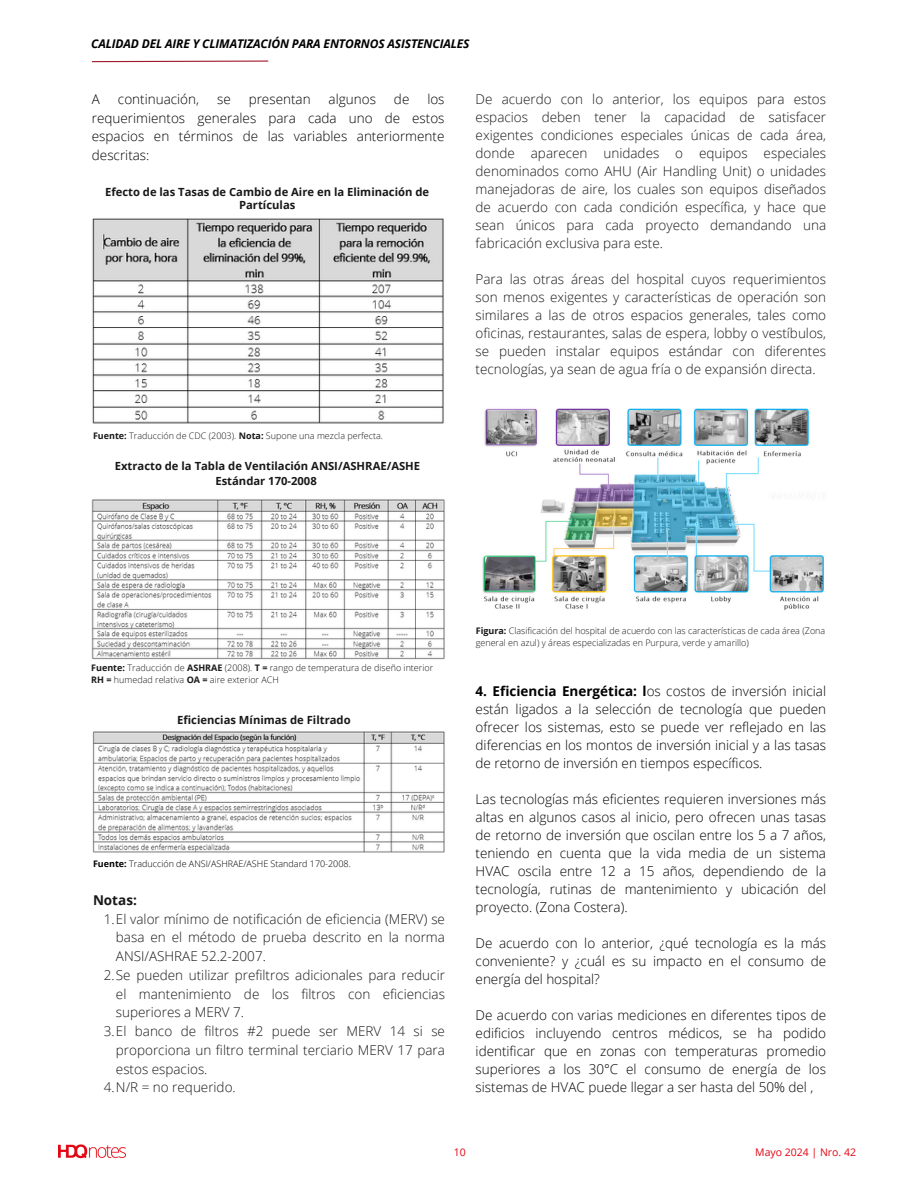
<style>
.page{position:relative;width:918px;height:1188px;background:#fff}
.page>*{position:absolute;margin:0;border:0;box-sizing:border-box;transform-origin:0 0}
.t1{font:300 13.5px/18px "Open Sans";color:#181818;text-align:justify}
.t2{font:300 13.5px/18px "Open Sans";color:#000;text-align:justify}
.t3{font:700 13.5px "Open Sans";color:#181818}
.t4{font:italic 700 12px "Open Sans";letter-spacing:-.01em;color:#000}
.t5{font:700 11.25px/15px "Open Sans";color:#181818;text-align:center}
.t6{font:10.5px "Open Sans";color:#e30613}
.t7{font:300 9px/12px "Open Sans";color:#181818}
.t8{font:300 9px "Open Sans";color:#000}
.s1{font-weight:700}
</style>
<div class="page">
<img style="left:59px;top:1144px;width:66px;height:15px">
<svg style="left:91px;top:60px;width:178px;height:3px"></svg>
<img style="left:92px;top:218px;width:352px;height:206px">
<img style="left:92px;top:499px;width:353px;height:161px">
<img style="left:92px;top:732px;width:353px;height:120px">
<img style="left:482px;top:408px;width:342px;height:203px">
<h6 class="t4" style="left:91px;top:35px;width:380px">CALIDAD DEL AIRE Y CLIMATIZACIÓN PARA ENTORNOS ASISTENCIALES</h6>
<p class="t2" style="left:92px;top:90px;width:10px">A</p>
<p class="t2" style="left:118px;top:90px;width:83px">continuación,</p>
<p class="t2" style="left:217px;top:90px;width:15px">se</p>
<p class="t2" style="left:249px;top:90px;width:63px">presentan</p>
<p class="t2" style="left:329px;top:90px;width:49px">algunos</p>
<p class="t2" style="left:394px;top:90px;width:17px">de</p>
<p class="t2" style="left:92px;top:89px;width:354px;line-height:18.8px;text-indent:335px">los requerimientos generales para cada uno de estos espacios en términos de las variables anteriormente descritas:</p>
<p class="t5" style="left:105px;top:186px;width:326px;line-height:12.1px">Efecto de las Tasas de Cambio de Aire en la Eliminación de<br>Partículas</p>
<h2 class="t7" style="left:93px;top:430px;width:292px"><span class="s1">Fuente:</span> Traducción de CDC (2003). <span class="s1">Nota:</span> Supone una mezcla perfecta.</h2>
<h2 class="t5" style="left:115px;top:458px;width:307px">Extracto de la Tabla de Ventilación ANSI/ASHRAE/ASHE<br>Estándar 170-2008</h2>
<h6 class="t1" style="left:476px;top:90px;width:352px">De acuerdo con lo anterior, los equipos para estos espacios deben tener la capacidad de satisfacer exigentes condiciones especiales únicas de cada área, donde aparecen unidades o equipos especiales denominados como AHU (Air Handling Unit) o unidades manejadoras de aire, los cuales son equipos diseñados de acuerdo con cada condición específica, y hace que sean únicos para cada proyecto demandando una fabricación exclusiva para este.</h6>
<h4 class="t1" style="left:476px;top:270px;width:352px">Para las otras áreas del hospital cuyos requerimientos son menos exigentes y características de operación son similares a las de otros espacios generales, tales como oficinas, restaurantes, salas de espera, lobby o vestíbulos, se pueden instalar equipos estándar con diferentes tecnologías, ya sean de agua fría o de expansión directa.</h4>
<p class="t7" style="left:91px;top:662px;width:343px"><span class="s1">Fuente:</span> Traducción de <span class="s1">ASHRAE</span> (2008). <span class="s1">T =</span> rango de temperatura de diseño interior<br><span class="s1">RH =</span> humedad relativa <span class="s1">OA =</span> aire exterior ACH</p>
<p class="t5" style="left:177px;top:712px;width:175px">Eficiencias Mínimas de Filtrado</p>
<p class="t8" style="left:93px;top:858px;width:259px"><span class="s1">Fuente:</span> Traducción de ANSI/ASHRAE/ASHE Standard 170-2008.</p>
<h6 class="t3" style="left:93px;top:890px;width:45px">Notas:</h6>
<h2 class="t1" style="left:116px;top:909px;width:331px;line-height:18.8px;text-indent:-12px">1.El valor mínimo de notificación de eficiencia (MERV) se basa en el método de prueba descrito en la norma ANSI/ASHRAE 52.2-2007.</h2>
<h2 class="t1" style="left:116px;top:965px;width:331px;line-height:18.8px;text-indent:-12px">2.Se pueden utilizar prefiltros adicionales para reducir el mantenimiento de los filtros con eficiencias superiores a MERV 7.</h2>
<h2 class="t1" style="left:116px;top:1021px;width:331px;line-height:18.8px;text-indent:-12px">3.El banco de filtros #2 puede ser MERV 14 si se proporciona un filtro terminal terciario MERV 17 para estos espacios.</h2>
<h2 class="t1" style="left:104px;top:1078px;width:134px">4.N/R = no requerido.</h2>
<p class="t7" style="left:476px;top:624px;width:351px"><span class="s1">Figura:</span> Clasificación del hospital de acuerdo con las características de cada área (Zona general en azul) y áreas especializadas en Purpura, verde y amarillo)</p>
<p class="t2" style="left:476px;top:682px;width:352px"><span class="s1">4. Eficiencia Energética: l</span>os costos de inversión inicial están ligados a la selección de tecnología que pueden ofrecer los sistemas, esto se puede ver reflejado en las diferencias en los montos de inversión inicial y a las tasas de retorno de inversión en tiempos específicos.</p>
<p class="t2" style="left:476px;top:790px;width:352px">Las tecnologías más eficientes requieren inversiones más altas en algunos casos al inicio, pero ofrecen unas tasas de retorno de inversión que oscilan entre los 5 a 7 años, teniendo en cuenta que la vida media de un sistema HVAC oscila entre 12 a 15 años, dependiendo de la tecnología, rutinas de mantenimiento y ubicación del proyecto. (Zona Costera).</p>
<p class="t2" style="left:476px;top:934px;width:352px">De acuerdo con lo anterior, ¿qué tecnología es la más conveniente? y ¿cuál es su impacto en el consumo de energía del hospital?</p>
<p class="t2" style="left:476px;top:1006px;width:352px">De acuerdo con varias mediciones en diferentes tipos de edificios incluyendo centros médicos, se ha podido identificar que en zonas con temperaturas promedio superiores a los 30°C el consumo de energía de los sistemas de HVAC puede llegar a ser hasta del 50% del ,</p>
<h1 class="t6" style="left:454px;top:1144px;width:13px">10</h1>
<h5 class="t6" style="left:755px;top:1144px;width:102px">Mayo 2024 | Nro. 42</h5>
</div>
